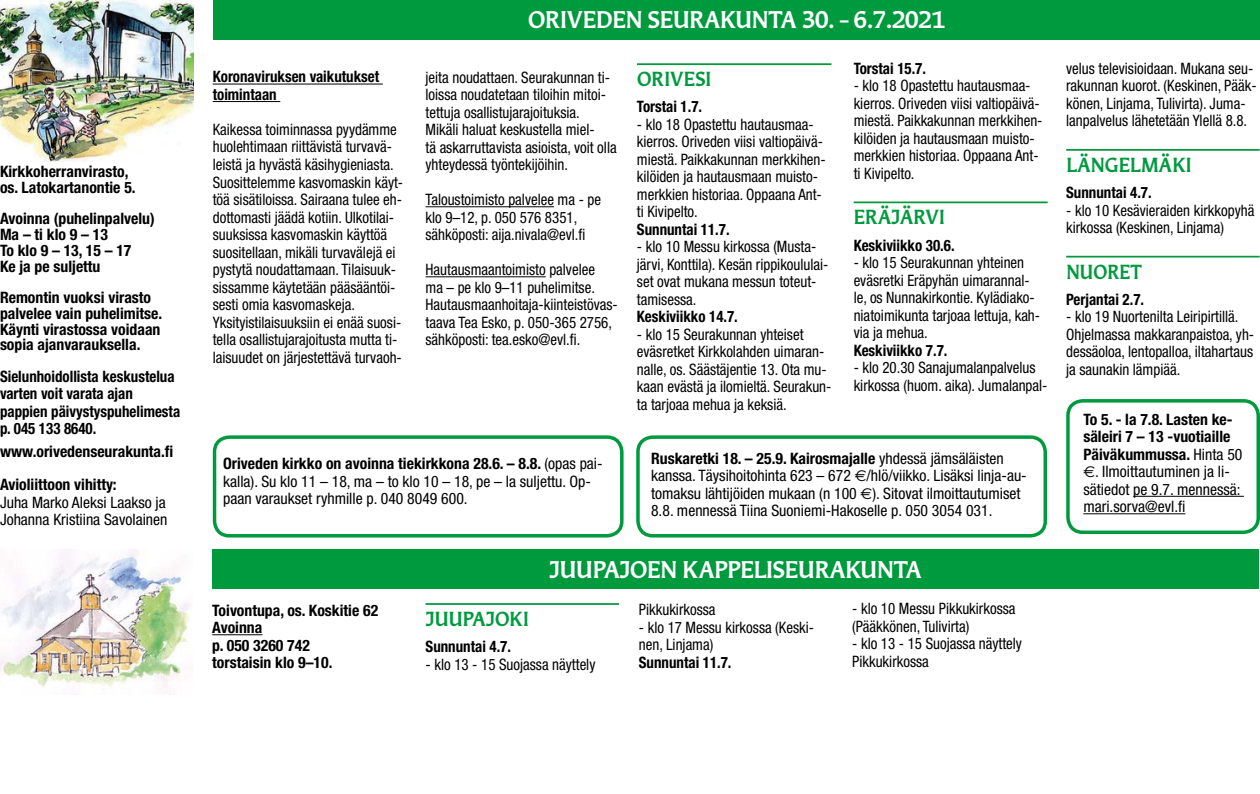
<style>
.page{position:relative;width:1260px;height:794px;background:#fff}
.page>*{position:absolute;margin:0;border:0;box-sizing:border-box;transform-origin:0 0}
.t1{font:700 22.75px "Martti";letter-spacing:-.01em;color:#fff}
.t2{font:700 19.25px "Martti";letter-spacing:.005em;color:#009a3e}
.t3{font:700 19.25px "Martti";letter-spacing:.005em;color:#009a3e;scale:.95 1}
.t4{font:condensed 15.75px/17.5px "Helvetica Neue";color:#000;scale:.95 1}
.t5{font:condensed 15.75px/17.5px "Helvetica Neue";color:#000}
.t6{font:700 condensed 15.75px/15.8px "Helvetica Neue";color:#000}
.t7{font:700 condensed 15.75px/17.5px "Helvetica Neue";color:#000;scale:.95 1}
.s1{font-weight:700}
.s2{font-family:"Euro Sans";font-stretch:normal}
</style>
<div class="page">
<div style="left:1066px;top:399px;width:194px;height:135px;border:4px solid #009a3e;border-radius:15px"></div>
<div style="left:213px;top:435px;width:411px;height:102px;border:4px solid #009a3e;border-radius:15px"></div>
<img style="left:0;top:0;width:193px;height:161px">
<div style="left:213px;top:0;width:1047px;height:40px;background:#009a3e"></div>
<hr style="left:213px;top:84px;width:170px;height:1px;background:#000">
<hr style="left:213px;top:101px;width:67px;height:1px;background:#000">
<img style="left:0;top:549px;width:190px;height:139px">
<hr style="left:212px;top:634px;width:50px;height:1px;background:#000">
<div style="left:212px;top:549px;width:1047px;height:40px;background:#009a3e"></div>
<hr style="left:426px;top:603px;width:193px;height:2px;background:#009a3e">
<hr style="left:637px;top:63px;width:194px;height:2px;background:#009a3e">
<hr style="left:1133px;top:496px;width:111px;height:1px;background:#000">
<hr style="left:1083px;top:513px;width:102px;height:1px;background:#000">
<hr style="left:1066px;top:149px;width:194px;height:2px;background:#009a3e">
<hr style="left:1066px;top:256px;width:194px;height:1px;background:#009a3e">
<hr style="left:426px;top:206px;width:128px;height:1px;background:#000">
<hr style="left:426px;top:276px;width:120px;height:1px;background:#000">
<hr style="left:854px;top:201px;width:194px;height:2px;background:#009a3e">
<div style="left:636px;top:435px;width:411px;height:102px;border:4px solid #009a3e;border-radius:15px"></div>
<p class="t6" style="left:0;top:163px;width:137px">Kirkkoherranvirasto, os. Latokartanontie 5.</p>
<p class="t6" style="left:0;top:211px;width:156px">Avoinna (puhelinpalvelu)<br>Ma – ti klo 9 – 13<br>To klo 9 – 13, 15 – 17<br>Ke ja pe suljettu</p>
<p class="t6" style="left:0;top:289px;width:164px">Remontin vuoksi virasto palvelee vain puhelimitse.<br>Käynti virastossa voidaan sopia ajanvarauksella.</p>
<p class="t7" style="left:0;top:367px;width:191px">Sielunhoidollista keskustelua varten voit varata ajan pappien päivystyspuhelimesta p. 045 133 8640.</p>
<p class="t6" style="left:0;top:443px;width:175px">www.orivedenseurakunta.fi</p>
<p class="t6" style="left:0;top:476px;width:118px">Avioliittoon vihitty:</p>
<p class="t5" style="left:0;top:493px;width:169px">Juha Marko Aleksi Laakso ja<br>Johanna Kristiina Savolainen</p>
<p class="t7" style="left:213px;top:68px;width:177px">Koronaviruksen vaikutukset toimintaan</p>
<p class="t4" style="left:213px;top:121px;width:202px">Kaikessa toiminnassa pyydämme huolehtimaan riittävistä turvavä&shy;leistä ja hyvästä käsihygieniasta.<br>Suosittelemme kasvomaskin käyt&shy;töä sisätiloissa. Sairaana tulee eh&shy;dottomasti jäädä kotiin. Ulkotilai&shy;suuksissa kasvomaskin käyttöä suositellaan, mikäli turvavälejä ei pystytä noudattamaan. Tilaisuuk&shy;sissamme käytetään pääsääntöi&shy;sesti omia kasvomaskeja.<br>Yksityistilaisuuksiin ei enää suosi&shy;tella osallistujarajoitusta mutta ti&shy;laisuudet on järjestettävä turvaoh-</p>
<h1 class="t1" style="left:528px;top:5px;width:418px">ORIVEDEN SEURAKUNTA 30. – 6.7.2021</h1>
<p class="t4" style="left:426px;top:68px;width:203px">jeita noudattaen. Seurakunnan ti&shy;loissa noudatetaan tiloihin mitoi&shy;tettuja osallistujarajoituksia.<br>Mikäli haluat keskustella miel-<br>tä askarruttavista asioista, voit olla yhteydessä työntekijöihin.</p>
<p class="t4" style="left:426px;top:191px;width:186px">Taloustoimisto palvelee ma - pe klo 9–12, p. 050 576 8351, sähköposti: aija.nivala@evl.fi</p>
<p class="t4" style="left:426px;top:261px;width:204px">Hautausmaantoimisto palvelee<br>ma – pe klo 9–11 puhelimitse.<br>Hautausmaanhoitaja-kiinteistövas&shy;taava Tea Esko, p. 050-365 2756, sähköposti: tea.esko@evl.fi.</p>
<p class="t2" style="left:637px;top:66px;width:76px">ORIVESI</p>
<p class="t7" style="left:637px;top:98px;width:70px">Torstai 1.7.</p>
<p class="t4" style="left:637px;top:115px;width:200px">- klo 18 Opastettu hautausmaa&shy;kierros. Oriveden viisi valtiopäivä&shy;miestä. Paikkakunnan merkkihen&shy;kilöiden ja hautausmaan muisto&shy;merkkien historiaa. Oppaana Ant&shy;ti Kivipelto.</p>
<p class="t7" style="left:637px;top:220px;width:99px">Sunnuntai 11.7.</p>
<p class="t4" style="left:637px;top:238px;width:203px">- klo 10 Messu kirkossa (Musta&shy;järvi, Konttila). Kesän rippikoululai&shy;set ovat mukana messun toteut&shy;tamisessa.</p>
<p class="t7" style="left:637px;top:308px;width:108px">Keskiviikko 14.7.</p>
<p class="t4" style="left:637px;top:325px;width:206px">- klo 15 Seurakunnan yhteiset eväsretket Kirkkolahden uimaran&shy;nalle, os. Säästäjentie 13. Ota mu&shy;kaan evästä ja ilomieltä. Seurakun&shy;ta tarjoaa mehua ja keksiä.</p>
<p class="t7" style="left:854px;top:59px;width:78px">Torstai 15.7.</p>
<p class="t4" style="left:854px;top:77px;width:200px">- klo 18 Opastettu hautausmaa&shy;kierros. Oriveden viisi valtiopäivä&shy;miestä. Paikkakunnan merkkihen&shy;kilöiden ja hautausmaan muisto&shy;merkkien historiaa. Oppaana Ant&shy;ti Kivipelto.</p>
<p class="t2" style="left:854px;top:204px;width:93px">ERÄJÄRVI</p>
<p class="t7" style="left:854px;top:236px;width:108px">Keskiviikko 30.6.</p>
<p class="t4" style="left:854px;top:254px;width:198px">- klo 15 Seurakunnan yhteinen eväsretki Eräpyhän uimarannal&shy;le, os Nunnakirkontie. Kylädiako&shy;niatoimikunta tarjoaa lettuja, kah&shy;via ja mehua.</p>
<p class="t7" style="left:854px;top:341px;width:100px">Keskiviikko 7.7.</p>
<p class="t4" style="left:854px;top:359px;width:206px">- klo 20.30 Sanajumalanpalvelus kirkossa (huom. aika). Jumalanpal-</p>
<p class="t5" style="left:223px;top:455px;width:381px"><span class="s1">Oriveden kirkko on avoinna tiekirkkona 28.6. – 8.8.</span> (opas pai&shy;kalla). Su klo 11 – 18, ma – to klo 10 – 18, pe – la suljettu. Op&shy;paan varaukset ryhmille p. 040 8049 600.</p>
<p class="t5" style="left:651px;top:449px;width:377px"><span class="s1">Ruskaretki 18. – 25.9. Kairosmajalle</span> yhdessä jämsäläisten kanssa. Täysihoitohinta 623 – 672 <span class="s2">€</span>/hlö/viikko. Lisäksi linja-au&shy;tomaksu lähtijöiden mukaan (n 100 <span class="s2">€</span>). Sitovat ilmoittautumiset 8.8. mennessä Tiina Suoniemi-Hakoselle p. 050 3054 031.</p>
<p class="t6" style="left:212px;top:601px;width:167px;line-height:17.5px">Toivontupa, os. Koskitie 62<br>Avoinna<br>p. 050 3260 742<br>torstaisin klo 9–10.</p>
<h1 class="t1" style="left:549px;top:554px;width:374px">JUUPAJOEN KAPPELISEURAKUNTA</h1>
<p class="t2" style="left:426px;top:606px;width:105px">JUUPAJOKI</p>
<p class="t7" style="left:426px;top:637px;width:92px">Sunnuntai 4.7.</p>
<p class="t4" style="left:426px;top:655px;width:180px">- klo 13 - 15 Suojassa näyttely</p>
<p class="t4" style="left:639px;top:601px;width:82px">Pikkukirkossa</p>
<p class="t4" style="left:639px;top:618px;width:186px">- klo 17 Messu kirkossa (Keski&shy;nen, Linjama)</p>
<p class="t7" style="left:639px;top:653px;width:99px">Sunnuntai 11.7.</p>
<p class="t4" style="left:852px;top:600px;width:173px">- klo 10 Messu Pikkukirkossa (Pääkkönen, Tulivirta)</p>
<p class="t4" style="left:852px;top:635px;width:180px">- klo 13 - 15 Suojassa näyttely<br>Pikkukirkossa</p>
<p class="t4" style="left:1066px;top:59px;width:202px">velus televisioidaan. Mukana seu&shy;rakunnan kuorot. (Keskinen, Pääk&shy;könen, Linjama, Tulivirta). Juma&shy;lanpalvelus lähetetään Ylellä 8.8.</p>
<p class="t2" style="left:1066px;top:152px;width:127px">LÄNGELMÄKI</p>
<p class="t7" style="left:1066px;top:183px;width:92px">Sunnuntai 4.7.</p>
<p class="t4" style="left:1066px;top:201px;width:200px">- klo 10 Kesävieraiden kirkkopyhä kirkossa (Keskinen, Linjama)</p>
<p class="t3" style="left:1066px;top:259px;width:81px">NUORET</p>
<p class="t7" style="left:1066px;top:290px;width:84px">Perjantai 2.7.</p>
<p class="t4" style="left:1066px;top:308px;width:199px">- klo 19 Nuortenilta Leiripirtillä.<br>Ohjelmassa makkaranpaistoa, yh&shy;dessäoloa, lentopalloa, iltahartaus ja saunakin lämpiää.</p>
<p class="t5" style="left:1083px;top:410px;width:161px"><span class="s1">To 5. - la 7.8. Lasten ke&shy;säleiri 7 – 13 -vuotiaille<br>Päiväkummussa.</span> Hinta 50 <span class="s2">€</span>. Ilmoittautuminen ja li&shy;sätiedot pe 9.7. mennessä: mari.sorva@evl.fi</p>
</div>
